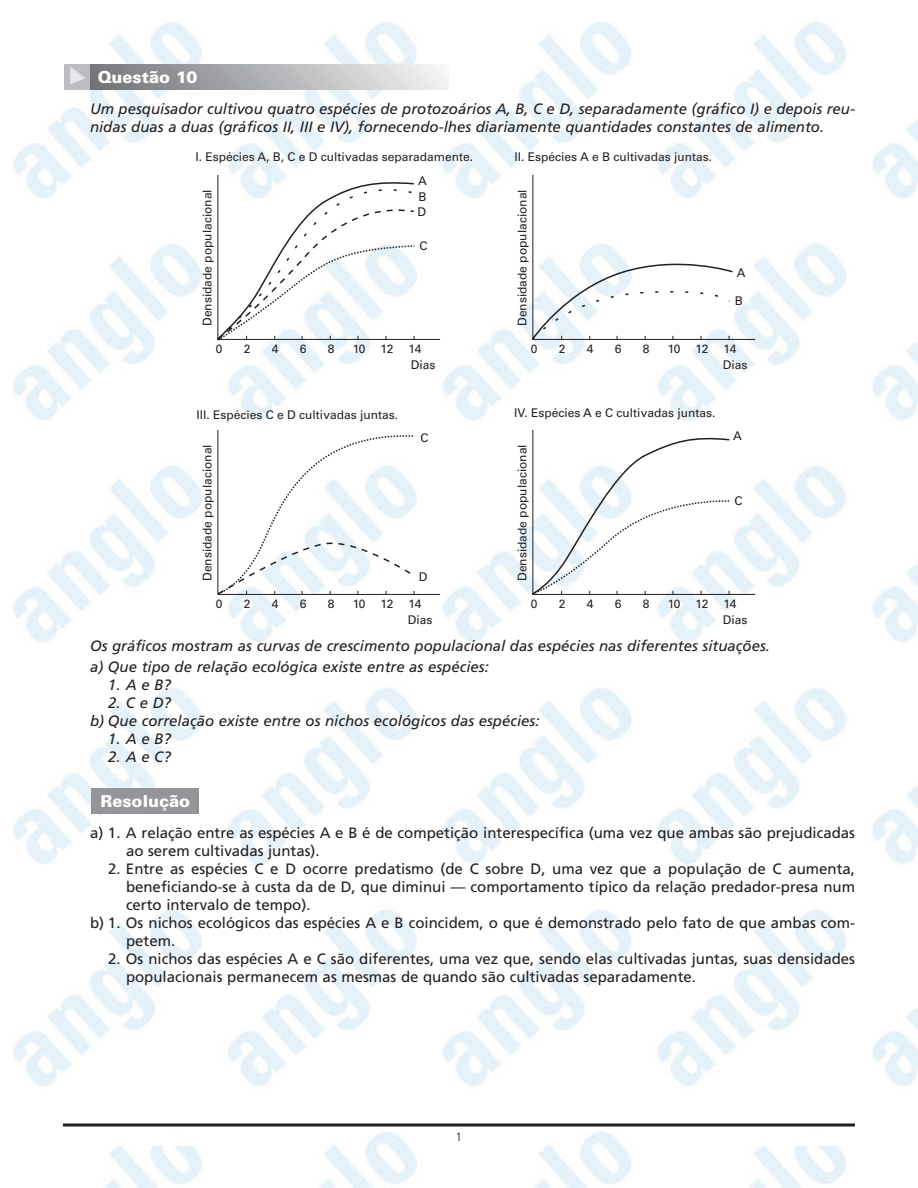
<style>
.page{position:relative;width:918px;height:1188px;background:#fff}
.page>*{position:absolute;margin:0;border:0;box-sizing:border-box;transform-origin:0 0}
.t1{font:900 16.5px "Univers";color:#fff}
.t2{font:15px/18px "Frutiger";color:#231f20}
.t3{font:italic 15px/18px "Frutiger";color:#231f20}
.t4{font:12px/15.5px "Univers";color:#231f20}
.t5{font:300 12px "Frutiger";color:#231f20}
</style>
<div class="page">
<img style="left:13px;top:22px;width:905px;height:1166px">
<hr style="left:63px;top:1124px;width:792px;height:2px;background:#231f20">
<div style="left:63px;top:1131px;width:144px;height:15px;background:#fff"></div>
<div style="left:747px;top:1131px;width:108px;height:15px;background:#fff"></div>
<div style="left:92px;top:788px;width:108px;height:26px;background:#939598"></div>
<svg style="left:531px;top:341px;width:203px;height:88px"></svg>
<svg style="left:531px;top:174px;width:225px;height:167px"></svg>
<svg style="left:531px;top:429px;width:225px;height:166px"></svg>
<svg style="left:217px;top:429px;width:224px;height:166px"></svg>
<svg style="left:216px;top:174px;width:225px;height:167px"></svg>
<div style="left:89px;top:64px;width:360px;height:26px;background:linear-gradient(to right,#717376,#f3f4f5)"></div>
<div style="left:64px;top:64px;width:26px;height:26px;background:#bbbdc0"></div>
<p class="t1" style="left:98px;top:71px;width:101px">Questão 10</p>
<p class="t3" style="left:90px;top:101px;width:767px">Um pesquisador cultivou quatro espécies de protozoários A, B, C e D, separadamente (gráfico I) e depois reu&shy;nidas duas a duas (gráficos II, III e IV), fornecendo-lhes diariamente quantidades constantes de alimento.</p>
<p class="t4" style="left:195px;top:150px;width:279px">I. Espécies A, B, C e D cultivadas separadamente.</p>
<p class="t4" style="left:201px;top:326px;width:138px;rotate:-90deg">Densidade populacional</p>
<p class="t4" style="left:418px;top:174px;width:11px;text-align:justify">A B D</p>
<p class="t4" style="left:420px;top:239px;width:10px">C</p>
<p class="t4" style="left:216px;top:342px;width:8px">0</p>
<p class="t4" style="left:244px;top:342px;width:8px">2</p>
<p class="t4" style="left:272px;top:342px;width:8px">4</p>
<p class="t4" style="left:300px;top:342px;width:8px">6</p>
<p class="t4" style="left:328px;top:342px;width:8px">8</p>
<p class="t4" style="left:353px;top:342px;width:14px">10</p>
<p class="t4" style="left:380px;top:342px;width:43px">12 14</p>
<p class="t4" style="left:411px;top:358px;width:26px">Dias</p>
<p class="t4" style="left:197px;top:408px;width:203px">III. Espécies C e D cultivadas juntas.</p>
<p class="t4" style="left:201px;top:581px;width:138px;rotate:-90deg">Densidade populacional</p>
<p class="t4" style="left:420px;top:432px;width:10px">C</p>
<p class="t4" style="left:419px;top:570px;width:10px">D</p>
<p class="t4" style="left:216px;top:597px;width:8px">0</p>
<p class="t4" style="left:244px;top:597px;width:8px">2</p>
<p class="t4" style="left:272px;top:597px;width:8px">4</p>
<p class="t4" style="left:300px;top:597px;width:8px">6</p>
<p class="t4" style="left:328px;top:597px;width:8px">8</p>
<p class="t4" style="left:353px;top:597px;width:14px">10</p>
<p class="t4" style="left:408px;top:597px;width:26px;text-indent:-27px">12 14<br>Dias</p>
<p class="t4" style="left:515px;top:150px;width:199px">II. Espécies A e B cultivadas juntas.</p>
<p class="t4" style="left:516px;top:326px;width:138px;rotate:-90deg">Densidade populacional</p>
<p class="t4" style="left:737px;top:266px;width:10px">A</p>
<p class="t4" style="left:735px;top:294px;width:10px">B</p>
<p class="t4" style="left:531px;top:342px;width:8px">0</p>
<p class="t4" style="left:559px;top:342px;width:8px">2</p>
<p class="t4" style="left:587px;top:342px;width:8px">4</p>
<p class="t4" style="left:615px;top:342px;width:8px">6</p>
<p class="t4" style="left:643px;top:342px;width:8px">8</p>
<p class="t4" style="left:668px;top:342px;width:14px">10</p>
<p class="t4" style="left:723px;top:342px;width:26px;text-indent:-27px">12 14<br>Dias</p>
<p class="t4" style="left:514px;top:406px;width:203px">IV. Espécies A e C cultivadas juntas.</p>
<p class="t4" style="left:516px;top:581px;width:138px;rotate:-90deg">Densidade populacional</p>
<p class="t4" style="left:733px;top:429px;width:10px">A</p>
<p class="t4" style="left:735px;top:494px;width:10px">C</p>
<p class="t4" style="left:531px;top:597px;width:8px">0</p>
<p class="t4" style="left:559px;top:597px;width:8px">2</p>
<p class="t4" style="left:587px;top:597px;width:8px">4</p>
<p class="t4" style="left:615px;top:597px;width:8px">6</p>
<p class="t4" style="left:643px;top:597px;width:8px">8</p>
<p class="t4" style="left:668px;top:597px;width:14px">10</p>
<p class="t4" style="left:723px;top:597px;width:26px;text-indent:-27px">12 14<br>Dias</p>
<p class="t3" style="left:90px;top:637px;width:682px;line-height:21px">Os gráficos mostram as curvas de crescimento populacional das espécies nas diferentes situações. a) Que tipo de relação ecológica existe entre as espécies:</p>
<p class="t3" style="left:108px;top:677px;width:64px">1. A e B?</p>
<p class="t3" style="left:90px;top:695px;width:451px;text-indent:18px">2. C e D?<br>b) Que correlação existe entre os nichos ecológicos das espécies:</p>
<p class="t3" style="left:108px;top:731px;width:64px">1. A e B?</p>
<p class="t3" style="left:108px;top:749px;width:64px">2. A e C?</p>
<p class="t1" style="left:100px;top:795px;width:91px">Resolução</p>
<p class="t2" style="left:126px;top:825px;width:731px;text-indent:-36px">a) 1. A relação entre as espécies A e B é de competição interespecífica (uma vez que ambas são prejudicadas ao serem cultivadas juntas).</p>
<p class="t2" style="left:108px;top:861px;width:749px">2. Entre as espécies C e D ocorre predatismo (de C sobre D, uma vez que a população de C aumenta,</p>
<p class="t2" style="left:126px;top:879px;width:731px">beneficiando-se à custa da de D, que diminui — comportamento típico da relação predador-presa num</p>
<p class="t2" style="left:126px;top:897px;width:186px">certo intervalo de tempo).</p>
<p class="t2" style="left:90px;top:915px;width:767px">b) 1. Os nichos ecológicos das espécies A e B coincidem, o que é demonstrado pelo fato de que ambas com-</p>
<p class="t2" style="left:126px;top:933px;width:51px">petem.</p>
<p class="t2" style="left:126px;top:951px;width:731px;text-indent:-18px">2. Os nichos das espécies A e C são diferentes, uma vez que, sendo elas cultivadas juntas, suas densidades populacionais permanecem as mesmas de quando são cultivadas separadamente.</p>
<p class="t5" style="left:456px;top:1132px;width:8px">1</p>
</div>
